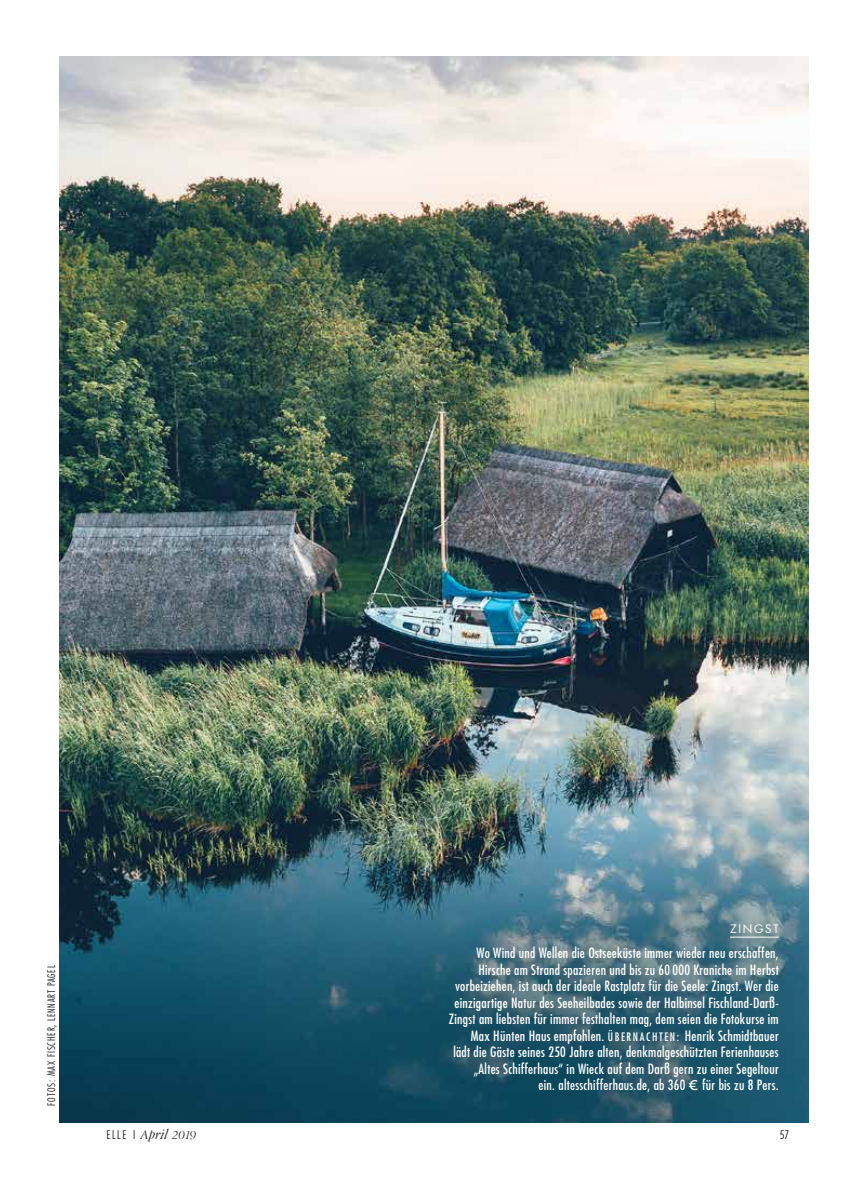
<style>
.page{position:relative;width:864px;height:1178px;background:#fff}
.page>*{position:absolute;margin:0;border:0;box-sizing:border-box;transform-origin:0 0}
.t1{font:condensed 13.8px/16.5px "Futura";letter-spacing:.02em;color:#fff;text-align:right}
.t2{font:italic 13.5px "Garamond ELLE";letter-spacing:-.03em;color:#231f20}
.t3{font:300 condensed 11.7px "Futura";color:#231f20}
.t4{font:11.4px "Futura";letter-spacing:.15em;color:#fff}
.t5{font:300 condensed 10.2px "Futura";letter-spacing:.08em;color:#231f20}
.s1{font-size:11.4px}
.s2{font-family:"Elletura";font-weight:500;font-stretch:normal}
.s3{font-family:"Futura";font-weight:300;font-style:normal;font-stretch:condensed;font-size:11.7px}
</style>
<div class="page">
<img style="left:60px;top:57px;width:748px;height:1065px">
<hr style="left:729px;top:937px;width:49px;height:1px;background:#fff">
<p class="t5" style="left:45px;top:1106px;width:142px;rotate:-90deg">FOTOS: MAX FISCHER, LENNART PAGEL</p>
<p class="t4" style="left:729px;top:921px;width:50px">ZINGST</p>
<p class="t1" style="left:448px;top:944px;width:331px">Wo Wind und Wellen die Ostseeküste immer wieder neu erschaffen, Hirsche am Strand spazieren und bis zu 60 000 Kraniche im Herbst vorbeiziehen, ist auch der ideale Rastplatz für die Seele: Zingst. Wer die einzigartige Natur des Seeheilbades sowie der Halbinsel Fischland-Darß-Zingst am liebsten für immer festhalten mag, dem seien die Fotokurse im Max Hünten Haus empfohlen. <span class="s1">ÜBERNACHTEN:</span> Henrik Schmidtbauer<br>lädt die Gäste seines 250 Jahre alten, denkmalgeschützten Ferienhauses „Altes Schifferhaus“ in Wieck auf dem Darß gern zu einer Segeltour<br>ein. altesschifferhaus.de, ab 360 <span class="s2">¤</span> für bis zu 8 Pers.</p>
<p class="t2" style="left:106px;top:1127px;width:92px"><span class="s3">E L L E I</span> April 2019</p>
<p class="t3" style="left:779px;top:1127px;width:11px">57</p>
</div>
